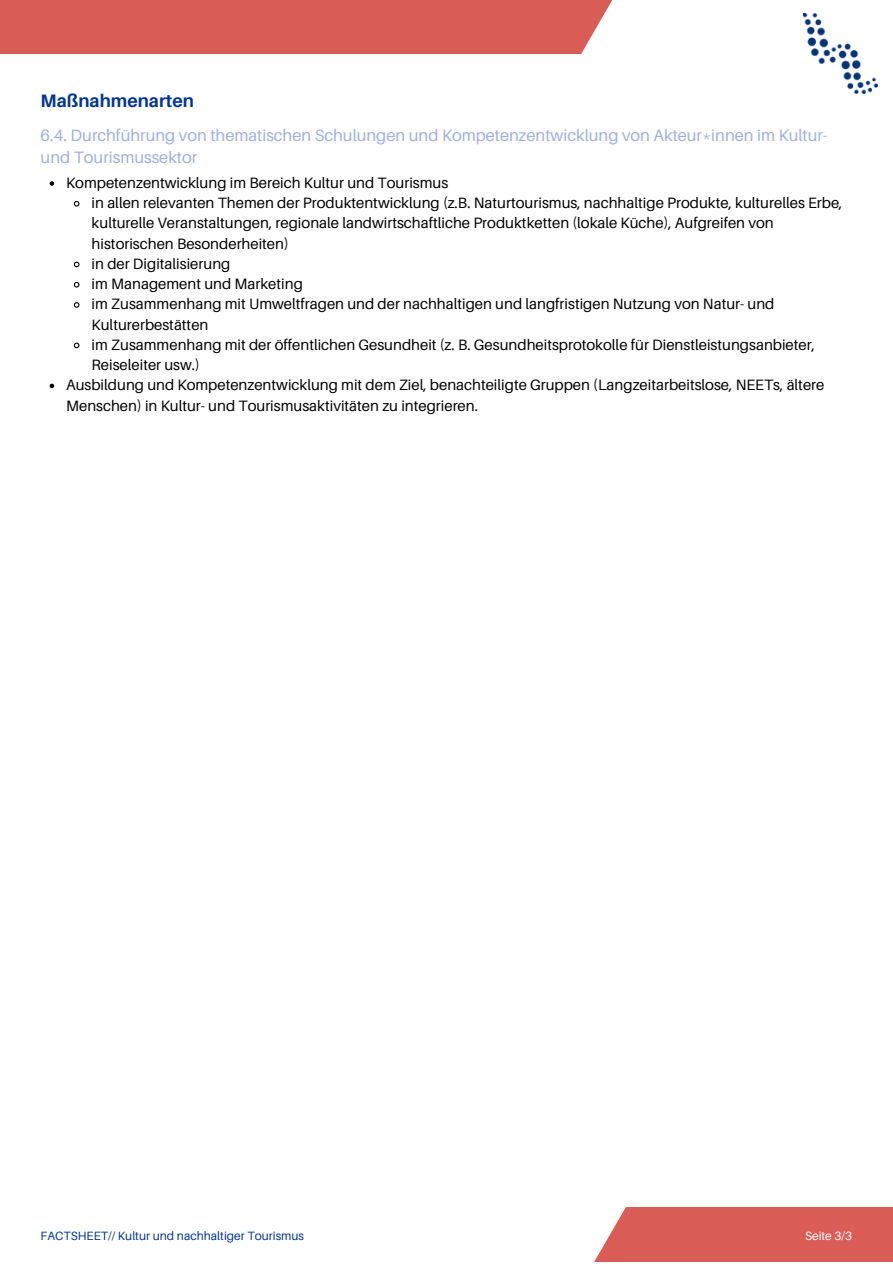
<style>
.page{position:relative;width:893px;height:1264px;background:#fff}
.page>*{position:absolute;margin:0;border:0;box-sizing:border-box;transform-origin:0 0}
.t1{font:700 18px "Aileron";color:#039}
.t2{font:16.5px/22.5px "Aileron";color:#9faee5}
.t3{font:15px "Aileron";color:#000}
.t4{font:12px "Aileron";color:#039}
.t5{font:12px "Aileron";color:#fff}
</style>
<div class="page">
<div style="left:0;top:0;width:686px;height:54px;background:#da5c57"></div>
<svg style="left:581px;top:0;width:297px;height:88px"></svg>
<img style="left:803px;top:14px;width:74px;height:80px">
<div style="left:520px;top:1207px;width:372px;height:55px;background:#da5c57"></div>
<svg style="left:520px;top:1207px;width:106px;height:55px;background:#f9e6e5"></svg>
<svg style="left:50px;top:181px;width:4px;height:5px"></svg>
<svg style="left:73px;top:200px;width:7px;height:7px"></svg>
<svg style="left:73px;top:261px;width:7px;height:7px"></svg>
<svg style="left:73px;top:281px;width:7px;height:7px"></svg>
<svg style="left:73px;top:302px;width:7px;height:6px"></svg>
<svg style="left:73px;top:342px;width:7px;height:7px"></svg>
<svg style="left:50px;top:383px;width:4px;height:5px"></svg>
<p class="t1" style="left:41px;top:89px;width:155px">Maßnahmenarten</p>
<p class="t2" style="left:41px;top:123px;width:788px">6.4. Durchführung von thematischen Schulungen und Kompetenzentwicklung von Akteur*innen im Kultur&shy;und Tourismussektor</p>
<p class="t3" style="left:66px;top:173px;width:383px">Kompetenzentwicklung im Bereich Kultur und Tourismus</p>
<p class="t3" style="left:92px;top:194px;width:752px">in allen relevanten Themen der Produktentwicklung (z.B. Naturtourismus, nachhaltige Produkte, kulturelles Erbe,</p>
<p class="t3" style="left:92px;top:214px;width:683px">kulturelle Veranstaltungen, regionale landwirtschaftliche Produktketten (lokale Küche), Aufgreifen von</p>
<p class="t3" style="left:92px;top:234px;width:199px">historischen Besonderheiten)</p>
<p class="t3" style="left:92px;top:254px;width:140px">in der Digitalisierung</p>
<p class="t3" style="left:92px;top:275px;width:213px">im Management und Marketing</p>
<p class="t3" style="left:92px;top:295px;width:684px">im Zusammenhang mit Umweltfragen und der nachhaltigen und langfristigen Nutzung von Natur- und</p>
<p class="t3" style="left:92px;top:315px;width:118px">Kulturerbestätten</p>
<p class="t3" style="left:92px;top:335px;width:724px">im Zusammenhang mit der öffentlichen Gesundheit (z. B. Gesundheitsprotokolle für Dienstleistungsanbieter,</p>
<p class="t3" style="left:92px;top:355px;width:110px">Reiseleiter usw.)</p>
<p class="t3" style="left:66px;top:376px;width:759px">Ausbildung und Kompetenzentwicklung mit dem Ziel, benachteiligte Gruppen (Langzeitarbeitslose, NEETs, ältere</p>
<p class="t3" style="left:66px;top:396px;width:413px">Menschen) in Kultur- und Tourismusaktivitäten zu integrieren.</p>
<p class="t4" style="left:41px;top:1227px;width:265px">FACTSHEET// Kultur und nachhaltiger Tourismus</p>
<p class="t5" style="left:805px;top:1227px;width:48px">Seite 3/3</p>
</div>
